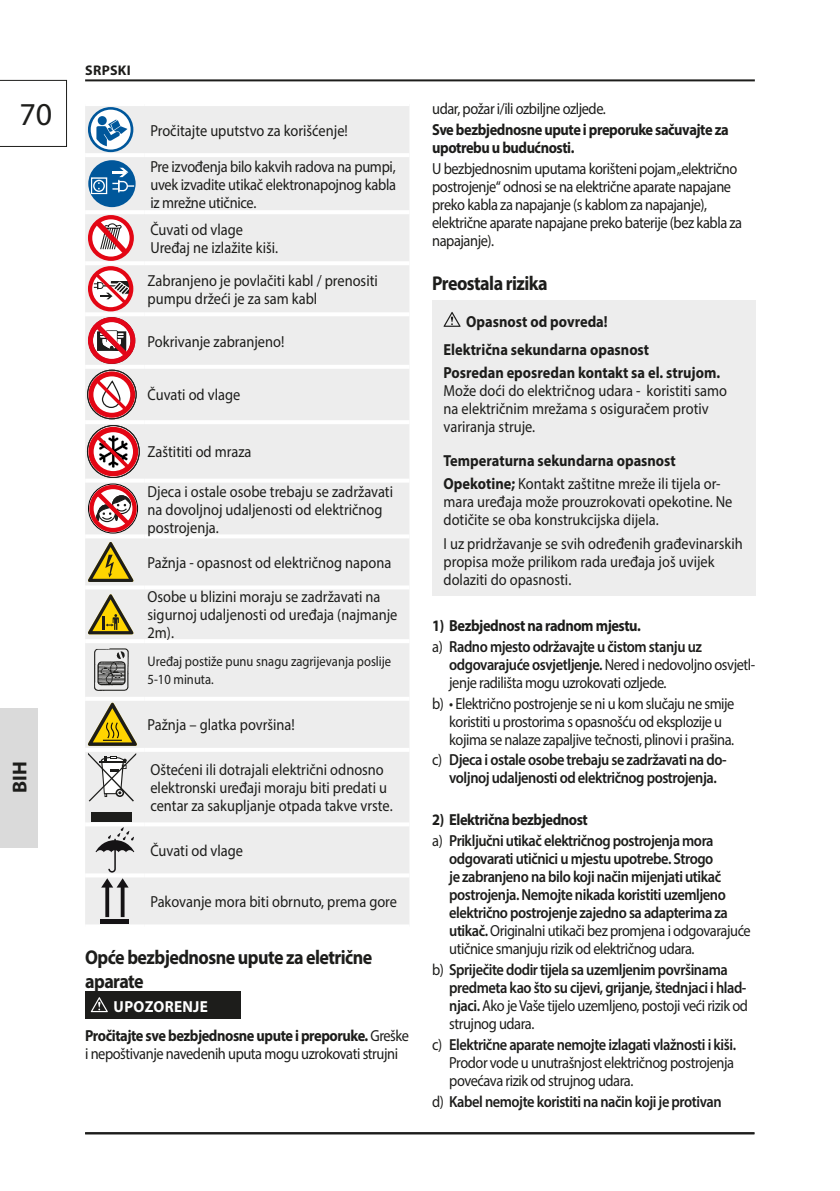
<style>
.page{position:relative;width:840px;height:1191px;background:#fff}
.page>*{position:absolute;margin:0;border:0;box-sizing:border-box;transform-origin:0 0}
.t1{font:32px "Myriad Pro";color:#1d1d1b}
.t2{font:700 20px/24px "Myriad Pro";letter-spacing:-.03em;color:#1d1d1b;scale:.9 1}
.t3{font:700 20px "Myriad Pro";letter-spacing:-.03em;color:#1d1d1b}
.t4{font:16px/18px "Myriad Pro";color:#1d1d1b;scale:.9 1}
.t5{font:600 16px/18px "Myriad Pro";letter-spacing:-.03em;color:#1d1d1b;scale:.9 1}
.t6{font:16px/18px "Myriad Pro";letter-spacing:-.03em;color:#1d1d1b;scale:.9 1}
.t7{font:700 16px/27.6px "Myriad Pro";letter-spacing:-.005em;color:#1d1d1b;scale:.9 1}
.t8{font:700 16px/29px "Myriad Pro";letter-spacing:-.03em;color:#1d1d1b;scale:.9 1}
.t9{font:14px/18px "Myriad Pro";color:#1d1d1b;scale:.9 1}
.t10{font:700 14px "Myriad Pro";letter-spacing:.02em;color:#1d1d1b}
.s1{color:#fff}
.s2{font-weight:400}
.s3{font-weight:700}
.s4{font-weight:600}
</style>
<div class="page">
<hr style="left:85px;top:1132px;width:669px;height:2px;background:#1d1d1b">
<hr style="left:85px;top:79px;width:669px;height:2px;background:#1d1d1b">
<svg style="left:0;top:79px;width:67px;height:68px"></svg>
<div style="left:0;top:708px;width:38px;height:138px;background:#dadada"></div>
<div style="left:85px;top:106px;width:324px;height:818px;background:#ededed"></div>
<hr style="left:85px;top:153px;width:60px;height:4px;background:#fff">
<hr style="left:145px;top:153px;width:264px;height:4px;background:#fff">
<hr style="left:85px;top:210px;width:60px;height:4px;background:#fff">
<hr style="left:145px;top:210px;width:264px;height:4px;background:#fff">
<hr style="left:85px;top:261px;width:60px;height:4px;background:#fff">
<hr style="left:145px;top:261px;width:264px;height:4px;background:#fff">
<hr style="left:85px;top:312px;width:60px;height:4px;background:#fff">
<hr style="left:85px;top:365px;width:60px;height:4px;background:#fff">
<hr style="left:145px;top:365px;width:264px;height:4px;background:#fff">
<hr style="left:85px;top:420px;width:60px;height:4px;background:#fff">
<hr style="left:145px;top:420px;width:264px;height:4px;background:#fff">
<hr style="left:85px;top:478px;width:60px;height:4px;background:#fff">
<hr style="left:145px;top:478px;width:264px;height:4px;background:#fff">
<hr style="left:85px;top:534px;width:60px;height:4px;background:#fff">
<hr style="left:145px;top:534px;width:264px;height:4px;background:#fff">
<hr style="left:85px;top:585px;width:60px;height:4px;background:#fff">
<hr style="left:145px;top:585px;width:264px;height:4px;background:#fff">
<hr style="left:85px;top:639px;width:60px;height:4px;background:#fff">
<hr style="left:145px;top:639px;width:264px;height:4px;background:#fff">
<hr style="left:85px;top:697px;width:60px;height:4px;background:#fff">
<hr style="left:145px;top:697px;width:264px;height:4px;background:#fff">
<hr style="left:85px;top:748px;width:60px;height:4px;background:#fff">
<hr style="left:145px;top:748px;width:264px;height:4px;background:#fff">
<hr style="left:85px;top:822px;width:60px;height:4px;background:#fff">
<hr style="left:145px;top:822px;width:264px;height:4px;background:#fff">
<hr style="left:85px;top:873px;width:60px;height:4px;background:#fff">
<hr style="left:145px;top:873px;width:264px;height:4px;background:#fff">
<hr style="left:145px;top:312px;width:264px;height:4px;background:#fff">
<svg style="left:88px;top:107px;width:45px;height:45px"></svg>
<svg style="left:91px;top:110px;width:39px;height:40px"></svg>
<div style="left:88px;top:160px;width:47px;height:47px;background:#00579b;border-radius:50%"></div>
<div style="left:91px;top:177px;width:16px;height:17px;border:1px solid #fff"></div>
<div style="left:93px;top:180px;width:12px;height:12px;border:1px solid #fff;border-radius:50%"></div>
<svg style="left:112px;top:167px;width:22px;height:27px"></svg>
<svg style="left:88px;top:215px;width:46px;height:46px"></svg>
<svg style="left:90px;top:215px;width:42px;height:44px"></svg>
<svg style="left:85px;top:266px;width:53px;height:152px"></svg>
<div style="left:87px;top:425px;width:53px;height:53px;border:1px solid #1d1d1b;border-radius:50%"></div>
<svg style="left:88px;top:427px;width:50px;height:49px"></svg>
<svg style="left:88px;top:483px;width:50px;height:50px"></svg>
<svg style="left:88px;top:542px;width:46px;height:40px;background:#bdb073"></svg>
<svg style="left:88px;top:594px;width:46px;height:40px;background:#b9ae75"></svg>
<img style="left:88px;top:644px;width:46px;height:52px">
<svg style="left:88px;top:703px;width:49px;height:43px;background:#bbaf70"></svg>
<div style="left:92px;top:811px;width:40px;height:10px;background:#1d1d1b"></div>
<svg style="left:88px;top:752px;width:48px;height:49px"></svg>
<svg style="left:95px;top:827px;width:39px;height:90px;background:#c2c2c2"></svg>
<hr style="left:100px;top:919px;width:29px;height:4px;background:#151315">
<div style="left:85px;top:991px;width:155px;height:28px;background:#1d1d1b"></div>
<svg style="left:91px;top:997px;width:17px;height:15px"></svg>
<div style="left:432px;top:300px;width:323px;height:296px;background:#ededed"></div>
<svg style="left:443px;top:312px;width:17px;height:15px"></svg>
<h1 class="t1" style="left:19px;top:95px;width:34px">70</h1>
<p class="t3" style="left:7px;top:793px;width:33px;rotate:-90deg">BIH</p>
<p class="t10" style="left:85px;top:61px;width:47px">SRPSKI</p>
<p class="t4" style="left:150px;top:121px;width:221px">Pročitajte uputstvo za korišćenje!</p>
<p class="t4" style="left:150px;top:157px;width:274px;text-align:justify">Pre izvođenja bilo kakvih radova na pumpi, uvek izvadite utikač elektronapojnog kabla iz mrežne utičnice.</p>
<p class="t4" style="left:150px;top:220px;width:143px">Čuvati od vlage<br>Uređaj ne izlažite kiši.</p>
<p class="t4" style="left:147px;top:271px;width:257px">Zabranjeno je povlačiti kabl / prenositi pumpu držeći je za sam kabl</p>
<p class="t4" style="left:147px;top:332px;width:153px">Pokrivanje zabranjeno!</p>
<p class="t4" style="left:147px;top:386px;width:104px">Čuvati od vlage</p>
<p class="t4" style="left:147px;top:443px;width:117px">Zaštititi od mraza</p>
<p class="t4" style="left:147px;top:482px;width:274px">Djeca i ostale osobe trebaju se zadržavati na dovoljnoj udaljenosti od električnog postrojenja.</p>
<p class="t4" style="left:147px;top:545px;width:272px;line-height:34.4px">Pažnja - opasnost od električnog napona<br>Osobe u blizini moraju se zadržavati na</p>
<p class="t4" style="left:147px;top:605px;width:279px">sigurnoj udaljenosti od uređaja (najmanje<br>2m).</p>
<p class="t9" style="left:147px;top:652px;width:272px">Uređaj postiže punu snagu zagrijevanja poslije<br>5-10 minuta.</p>
<p class="t4" style="left:147px;top:715px;width:165px">Pažnja – glatka površina!</p>
<p class="t4" style="left:150px;top:760px;width:270px">Oštećeni ili dotrajali električni odnosno elektronski uređaji moraju biti predati u centar za sakupljanje otpada takve vrste.</p>
<p class="t4" style="left:150px;top:841px;width:104px">Čuvati od vlage</p>
<p class="t4" style="left:150px;top:892px;width:275px">Pakovanje mora biti obrnuto, prema gore</p>
<p class="t2" style="left:85px;top:945px;width:320px">Opće bezbjednosne upute za eletrične aparate</p>
<p class="t8" style="left:85px;top:991px;width:361px;text-indent:28px"><span class="s1">UPOZORENJE<br></span>Pročitajte sve bezbjednosne upute i preporuke. <span class="s2">Greške</span></p>
<p class="t6" style="left:85px;top:1044px;width:349px">i nepoštivanje navedenih uputa mogu uzrokovati strujni</p>
<p class="t6" style="left:432px;top:99px;width:194px">udar, požar i/ili ozbiljne ozljede.</p>
<p class="t8" style="left:432px;top:120px;width:331px;line-height:18px">Sve bezbjednosne upute i preporuke sačuvajte za upotrebu u budućnosti.</p>
<p class="t6" style="left:432px;top:159px;width:346px">U bezbjednosnim uputama korišteni pojam „električno postrojenje“ odnosi se na električne aparate napajane preko kabla za napajanje (s kablom za napajanje), električne aparate napajane preko baterije (bez kabla za napajanje).</p>
<p class="t2" style="left:432px;top:270px;width:130px">Preostala rizika</p>
<p class="t7" style="left:443px;top:307px;width:230px;text-indent:23px">Opasnost od povreda!<br>Električna sekundarna opasnost</p>
<p class="t7" style="left:443px;top:358px;width:309px">Posredan eposredan kontakt sa el. strujom.</p>
<p class="t4" style="left:443px;top:381px;width:316px">Može doći do električnog udara - koristiti samo na električnim mrežama s osiguračem protiv variranja struje.</p>
<p class="t7" style="left:443px;top:448px;width:309px;line-height:23.6px">Temperaturna sekundarna opasnost<br>Opekotine; <span class="s2">Kontakt zaštitne mreže ili tijela or-</span></p>
<p class="t4" style="left:443px;top:492px;width:322px">mara uređaja može prouzrokovati opekotine. Ne dotičite se oba konstrukcijska dijela.</p>
<p class="t4" style="left:443px;top:534px;width:334px">I uz pridržavanje se svih određenih građevinarskih propisa može prilikom rada uređaja još uvijek dolaziti do opasnosti.</p>
<p class="t5" style="left:432px;top:614px;width:301px;line-height:20.8px"><span class="s3">1) Bezbjednost na radnom mjestu.<br></span><span class="s2">a)</span> Radno mjesto održavajte u čistom stanju uz</p>
<p class="t6" style="left:449px;top:655px;width:341px"><span class="s4">odgovarajuće osvjetljenje.</span> Nered i nedovoljno osvjetl&shy;jenje radilišta mogu uzrokovati ozljede.</p>
<p class="t6" style="left:449px;top:694px;width:318px;text-indent:-17px">b) • Električno postrojenje se ni u kom slučaju ne smije koristiti u prostorima s opasnošću od eksplozije u kojima se nalaze zapaljive tečnosti, plinovi i prašina.</p>
<p class="t5" style="left:432px;top:750px;width:328px;text-align:center"><span class="s2">c)</span> Djeca i ostale osobe trebaju se zadržavati na do&shy;voljnoj udaljenosti od električnog postrojenja.</p>
<p class="t5" style="left:432px;top:809px;width:314px;line-height:20.8px"><span class="s3">2) Električna bezbjednost<br></span><span class="s2">a)</span> Priključni utikač električnog postrojenja mora</p>
<p class="t5" style="left:449px;top:849px;width:336px">odgovarati utičnici u mjestu upotrebe. Strogo<br>je zabranjeno na bilo koji način mijenjati utikač postrojenja. Nemojte nikada koristiti uzemljeno električno postrojenje zajedno sa adapterima za utikač. <span class="s2">Originalni utikači bez promjena i odgovarajuće utičnice smanjuju rizik od električnog udara.</span></p>
<p class="t5" style="left:449px;top:960px;width:333px;text-indent:-17px"><span class="s2">b)</span> Spriječite dodir tijela sa uzemljenim površinama predmeta kao što su cijevi, grijanje, štednjaci i hlad&shy;njaci. <span class="s2">Ako je Vaše tijelo uzemljeno, postoji veći rizik od strujnog udara.</span></p>
<p class="t6" style="left:449px;top:1035px;width:320px;text-indent:-17px">c) <span class="s4">Električne aparate nemojte izlagati vlažnosti i kiši.<br></span>Prodor vode u unutrašnjost električnog postrojenja povećava rizik od strujnog udara.</p>
<p class="t5" style="left:432px;top:1091px;width:323px"><span class="s2">d)</span> Kabel nemojte koristiti na način koji je protivan</p>
</div>
